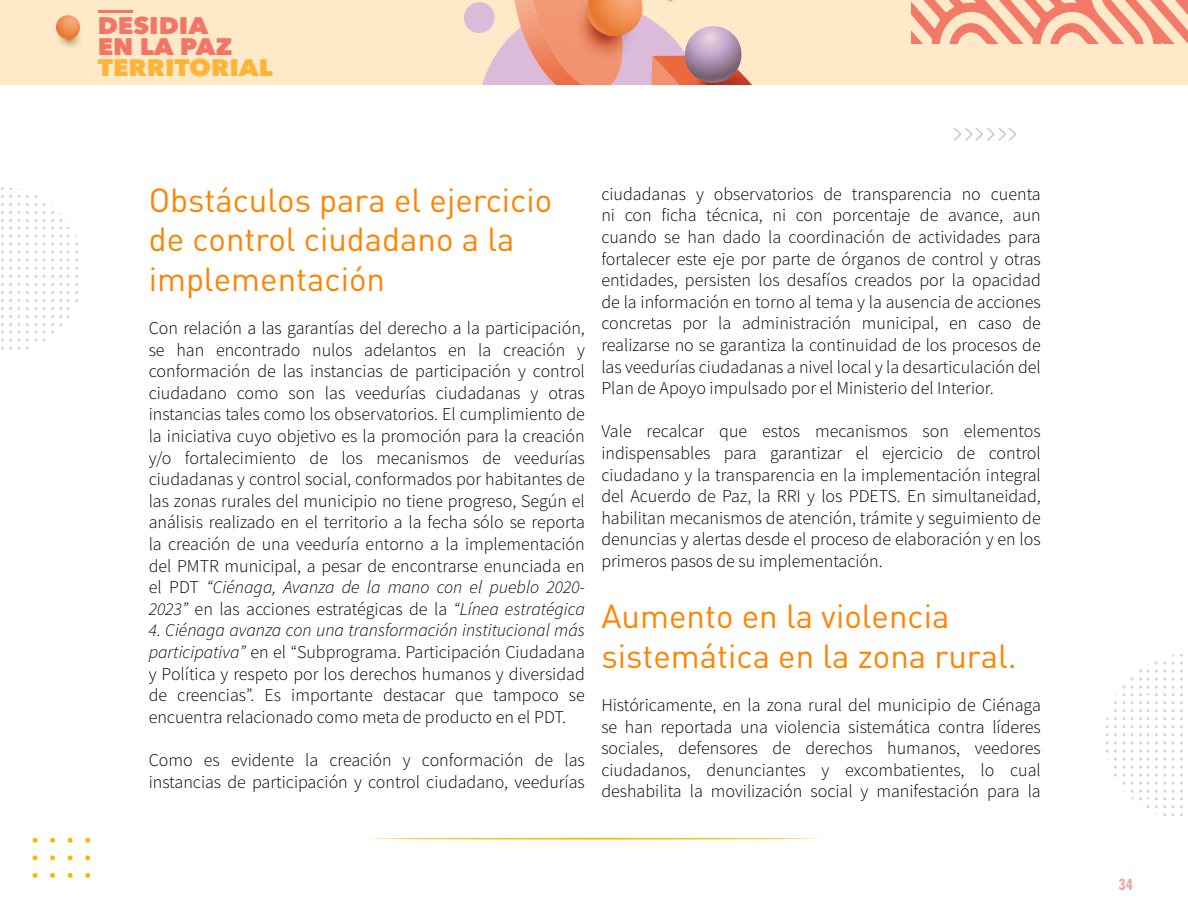
<style>
.page{position:relative;width:1188px;height:918px;background:#fff}
.page>*{position:absolute;margin:0;border:0;box-sizing:border-box;transform-origin:0 0}
.t1{font:33px/39.6px "FFDIN Pro";color:#ff8300}
.t2{font:800 23.85px/21.1px "Avenir Next";color:#f37568;scale:1.07 1}
.t3{font:800 23.85px "Avenir Next";color:#fcb538;scale:1.07 1}
.t4{font:300 18px/21.6px "Source Sans Pro";color:#000;text-align:justify}
.t5{font:700 condensed 15px "Futura LT";color:#c8564e}
.s1{font-style:italic}
</style>
<div class="page">
<div style="left:430px;top:0;width:758px;height:85px;background:#feeac8"></div>
<svg style="left:464px;top:0;width:288px;height:86px"></svg>
<div style="left:0;top:0;width:430px;height:85px;background:#feeac8"></div>
<svg style="left:954px;top:127px;width:62px;height:14px"></svg>
<svg style="left:32px;top:855px;width:6px;height:6px"></svg>
<svg style="left:50px;top:838px;width:5px;height:5px"></svg>
<svg style="left:32px;top:838px;width:6px;height:5px"></svg>
<svg style="left:67px;top:873px;width:6px;height:5px"></svg>
<svg style="left:67px;top:855px;width:6px;height:6px"></svg>
<svg style="left:50px;top:873px;width:5px;height:5px"></svg>
<svg style="left:67px;top:838px;width:6px;height:5px"></svg>
<svg style="left:50px;top:855px;width:5px;height:6px"></svg>
<svg style="left:32px;top:873px;width:6px;height:5px"></svg>
<svg style="left:85px;top:837px;width:6px;height:6px"></svg>
<svg style="left:85px;top:855px;width:5px;height:6px"></svg>
<svg style="left:85px;top:873px;width:5px;height:5px"></svg>
<svg style="left:1px;top:187px;width:83px;height:163px"></svg>
<svg style="left:1106px;top:654px;width:77px;height:162px"></svg>
<svg style="left:911px;top:0;width:277px;height:43px"></svg>
<hr style="left:98px;top:10px;width:34px;height:3px;background:#f37568">
<svg style="left:56px;top:15px;width:24px;height:33px"></svg>
<svg style="left:365px;top:838px;width:458px;height:2px"></svg>
<h2 class="t2" style="left:98px;top:15px;width:128px">DESIDIA<br>EN LA PAZ</h2>
<h2 class="t3" style="left:98px;top:53px;width:165px">TERRITORIAL</h2>
<h1 class="t1" style="left:149px;top:177px;width:405px">Obstáculos para el ejercicio de control ciudadano a la implementación</h1>
<p class="t4" style="left:149px;top:317px;width:438px">Con relación a las garantías del derecho a la participación, se han encontrado nulos adelantos en la creación y conformación de las instancias de participación y control ciudadano como son las veedurías ciudadanas y otras instancias tales como los observatorios. El cumplimiento de la iniciativa cuyo objetivo es la promoción para la creación y/o fortalecimiento de los mecanismos de veedurías ciudadanas y control social, conformados por habitantes de las zonas rurales del municipio no tiene progreso, Según el análisis realizado en el territorio a la fecha sólo se reporta la creación de una veeduría entorno a la implementación del PMTR municipal, a pesar de encontrarse enunciada en el PDT <span class="s1">“Ciénaga, Avanza de la mano con el pueblo 2020- 2023”</span> en las acciones estratégicas de la <span class="s1">“Línea estratégica</span></p>
<p class="t4" style="left:149px;top:620px;width:438px"><span class="s1">4. Ciénaga avanza con una transformación institucional más participativa”</span> en el “Subprograma. Participación Ciudadana y Política y respeto por los derechos humanos y diversidad de creencias”. Es importante destacar que tampoco se encuentra relacionado como meta de producto en el PDT.</p>
<p class="t4" style="left:149px;top:749px;width:438px">Como es evidente la creación y conformación de las instancias de participación y control ciudadano, veedurías</p>
<p class="t4" style="left:601px;top:183px;width:441px">ciudadanas y observatorios de transparencia no cuenta ni con ficha técnica, ni con porcentaje de avance, aun cuando se han dado la coordinación de actividades para fortalecer este eje por parte de órganos de control y otras entidades, persisten los desafíos creados por la opacidad de la información en torno al tema y la ausencia de acciones concretas por la administración municipal, en caso de realizarse no se garantiza la continuidad de los procesos de las veedurías ciudadanas a nivel local y la desarticulación del Plan de Apoyo impulsado por el Ministerio del Interior.</p>
<p class="t4" style="left:601px;top:421px;width:441px">Vale recalcar que estos mecanismos son elementos indispensables para garantizar el ejercicio de control ciudadano y la transparencia en la implementación integral del Acuerdo de Paz, la RRI y los PDETS. En simultaneidad, habilitan mecanismos de atención, trámite y seguimiento de denuncias y alertas desde el proceso de elaboración y en los primeros pasos de su implementación.</p>
<h1 class="t1" style="left:601px;top:593px;width:417px">Aumento en la violencia sistemática en la zona rural.</h1>
<p class="t4" style="left:601px;top:694px;width:441px">Históricamente, en la zona rural del municipio de Ciénaga se han reportada una violencia sistemática contra líderes sociales, defensores de derechos humanos, veedores ciudadanos, denunciantes y excombatientes, lo cual deshabilita la movilización social y manifestación para la</p>
<p class="t5" style="left:1118px;top:875px;width:16px">34</p>
</div>
